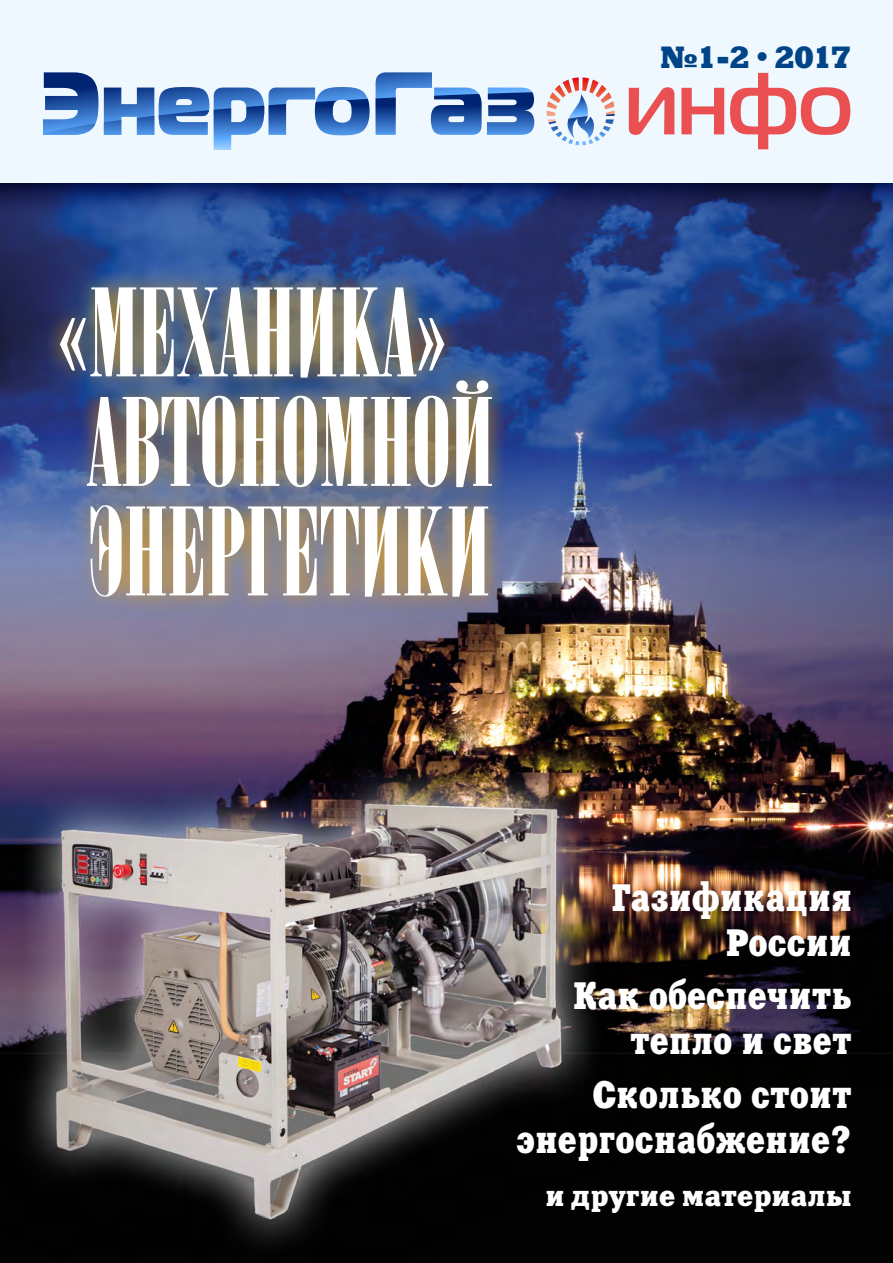
<style>
.page{position:relative;width:893px;height:1263px;background:#fff}
.page>*{position:absolute;margin:0;border:0;box-sizing:border-box;transform-origin:0 0}
.t1{font:127.2px/109.5px "Arsis";letter-spacing:-.01em;color:#fff}
.t2{font:38.1px/45px "Xenia Condensed C";color:#fff;text-align:right}
.t3{font:30px "Rodeo XBC";color:#048}
.t4{font:28.5px "Xenia C";color:#fff}
</style>
<div class="page">
<img style="left:0;top:218px;width:893px;height:1045px">
<svg style="left:0;top:183px;width:893px;height:35px;background:#193070"></svg>
<div style="left:0;top:0;width:893px;height:183px;background:#eef8fe"></div>
<svg style="left:43px;top:72px;width:491px;height:78px"></svg>
<svg style="left:629px;top:87px;width:45px;height:48px"></svg>
<svg style="left:681px;top:88px;width:43px;height:46px"></svg>
<svg style="left:730px;top:73px;width:120px;height:76px"></svg>
<svg style="left:547px;top:77px;width:68px;height:68px"></svg>
<div style="left:42px;top:268px;width:467px;height:347px;background:#f7a600;opacity:.75"></div>
<h1 class="t1" style="left:58px;top:281px;width:438px">«МЕХАНИКА»<br>АВТОНОМНОЙ<br>ЭНЕРГЕТИКИ</h1>
<p class="t3" style="left:661px;top:39px;width:191px">№1-2 • 2017</p>
<p class="t2" style="left:612px;top:874px;width:242px">Газификация<br>России</p>
<p class="t2" style="left:573px;top:973px;width:280px">Как обеспечить тепло и свет</p>
<p class="t2" style="left:516px;top:1071px;width:337px">Сколько стоит энергоснабжение?</p>
<p class="t4" style="left:545px;top:1178px;width:308px">и другие материалы</p>
</div>
